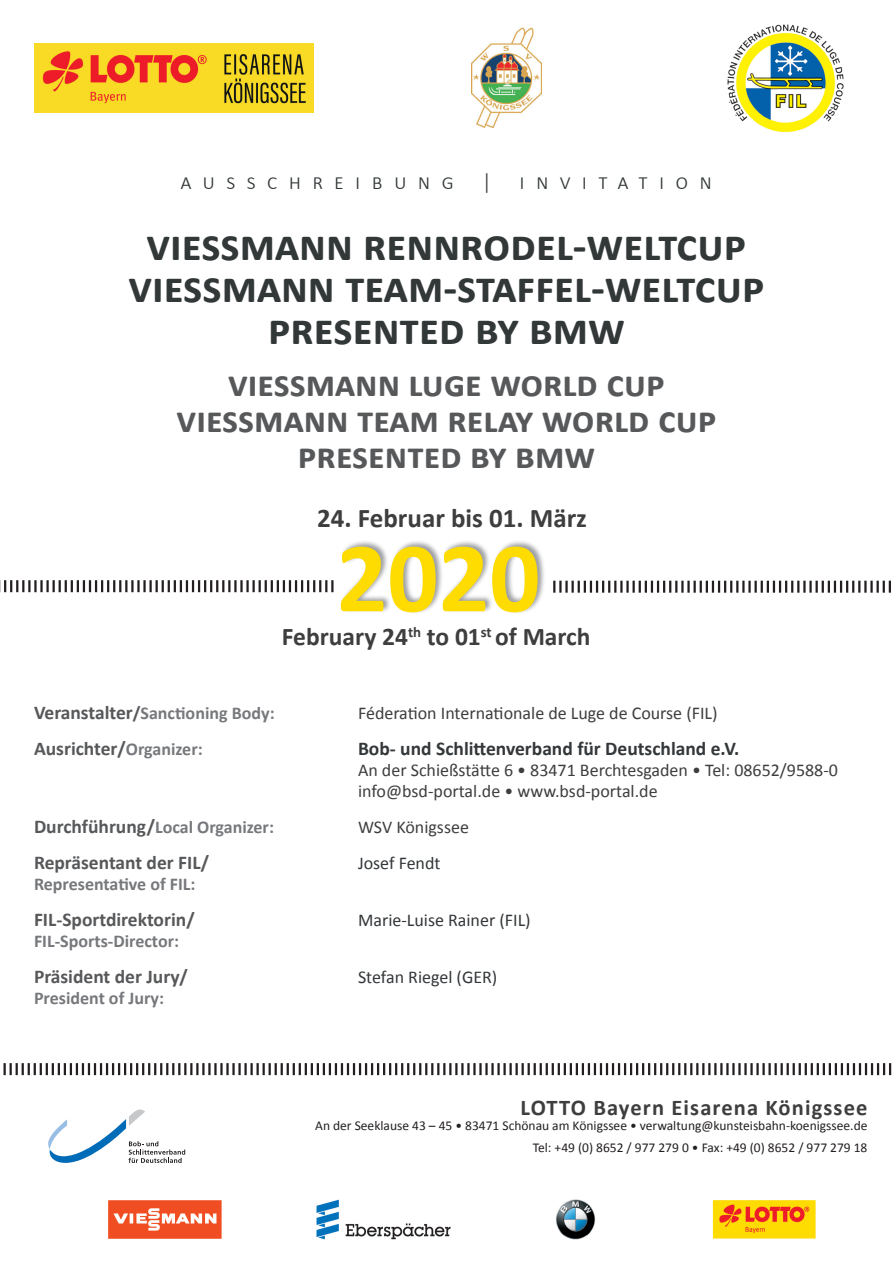
<style>
.page{position:relative;width:893px;height:1263px;background:#fff}
.page>*{position:absolute;margin:0;border:0;box-sizing:border-box;transform-origin:0 0}
.t1{font:700 100.5px "Calibri";color:#ffdc01}
.t2{font:700 45px "Calibri";color:#323738}
.t3{font:700 37.5px "Calibri";color:#57585a}
.t4{font:700 27px "Calibri";color:#3e3e3f}
.t5{font:700 25.5px "Calibri";color:#3e3e3f}
.t6{font:700 22.5px "Calibri";letter-spacing:.05em;color:#3e3e3f}
.t7{font:300 22.5px "Calibri";letter-spacing:.5em;color:#323738}
.t8{font:700 19.5px "Calibri";color:#57585a}
.t9{font:700 19.5px "Calibri";color:#333739}
.t10{font:18px/21px "Calibri";color:#3e3e3f}
.t11{font:700 18px "Calibri";color:#76787b}
.t12{font:18px "Calibri";color:#333739}
.t13{font:13.5px/21.6px "Calibri";color:#231f20;text-align:right}
.s1{font-size:19.5px;color:#57585a}
.s2{color:#57585a}
.s3{font-size:18px;color:#76787b}
</style>
<div class="page">
<img style="left:727px;top:24px;width:117px;height:109px">
<img style="left:472px;top:28px;width:69px;height:100px">
<svg style="left:48px;top:1109px;width:137px;height:54px"></svg>
<img style="left:108px;top:1199px;width:708px;height:41px">
<img style="left:34px;top:44px;width:279px;height:68px">
<svg style="left:3px;top:1063px;width:889px;height:12px"></svg>
<svg style="left:0;top:580px;width:333px;height:12px"></svg>
<div style="left:340px;top:540px;width:206px;height:74px;background:#939598;opacity:.9"></div>
<svg style="left:553px;top:581px;width:338px;height:12px"></svg>
<p class="t7" style="left:181px;top:168px;width:533px">AUSSCHREIBUNG | INVITATION</p>
<h2 class="t2" style="left:147px;top:213px;width:601px">Viessmann RENN RODEL-WELTCUP</h2>
<h2 class="t2" style="left:128px;top:255px;width:554px">viessmann team-staffel-weltcup</h2>
<h2 class="t2" style="left:268px;top:297px;width:355px">presented by bmw</h2>
<h3 class="t3" style="left:228px;top:357px;width:312px">Viessmann lu ge World</h3>
<h3 class="t3" style="left:606px;top:357px;width:60px">CUP</h3>
<h3 class="t3" style="left:177px;top:393px;width:388px">viessmann team relay world</h3>
<h3 class="t3" style="left:658px;top:393px;width:20px">cup</h3>
<h3 class="t3" style="left:298px;top:429px;width:296px">presented by bmw</h3>
<h3 class="t4" style="left:317px;top:499px;width:271px">24. Februar bis 01. März</h3>
<h1 class="t1" style="left:337px;top:507px;width:205px">2020</h1>
<h3 class="t5" style="left:282px;top:619px;width:310px">February 24<sup>th</sup> to 01<sup>st</sup> of March</h3>
<p class="t11" style="left:34px;top:700px;width:242px"><span class="s1">Veranstalter</span><span class="s2">/</span>Sanctioning Body:</p>
<p class="t10" style="left:358px;top:702px;width:361px">Féderation Internationale de Luge de Course (FIL)</p>
<p class="t8" style="left:34px;top:735px;width:170px">Ausrichter/<span class="s3">Organizer:</span></p>
<p class="t9" style="left:358px;top:735px;width:383px">Bob- und Schlittenverband für Deutschland e.V.</p>
<p class="t10" style="left:358px;top:759px;width:481px">An der Schießstätte 6 • 83471 Berchtesgaden • Tel: 08652/9588-0 info@bsd-portal.de • www.bsd-portal.de</p>
<p class="t11" style="left:34px;top:814px;width:241px"><span class="s1">Durchführung/</span>Local Organizer:</p>
<p class="t10" style="left:358px;top:816px;width:112px">WSV Königssee</p>
<p class="t8" style="left:34px;top:848px;width:177px">Repräsentant der FIL/</p>
<p class="t12" style="left:358px;top:850px;width:84px">Josef Fendt</p>
<p class="t11" style="left:34px;top:871px;width:163px">Representative of FIL:</p>
<p class="t8" style="left:34px;top:905px;width:162px">FIL-Sportdirektorin/</p>
<p class="t12" style="left:358px;top:907px;width:174px">Marie-Luise Rainer (FIL)</p>
<p class="t11" style="left:34px;top:928px;width:147px">FIL-Sports-Director:</p>
<p class="t8" style="left:34px;top:962px;width:155px">Präsident der Jury/</p>
<p class="t12" style="left:358px;top:964px;width:141px">Stefan Riegel (GER)</p>
<p class="t11" style="left:34px;top:985px;width:131px">President of Jury:</p>
<p class="t6" style="left:521px;top:1092px;width:348px">LOTTO Bayern Eisarena Königssee</p>
<p class="t13" style="left:315px;top:1115px;width:554px">An der Seeklause 43 – 45 • 83471 Schönau am Königssee • verwaltung@kunsteisbahn-koenigssee.de<br>Tel: +49 (0) 8652 / 977 279 0 • Fax: +49 (0) 8652 / 977 279 18</p>
</div>
